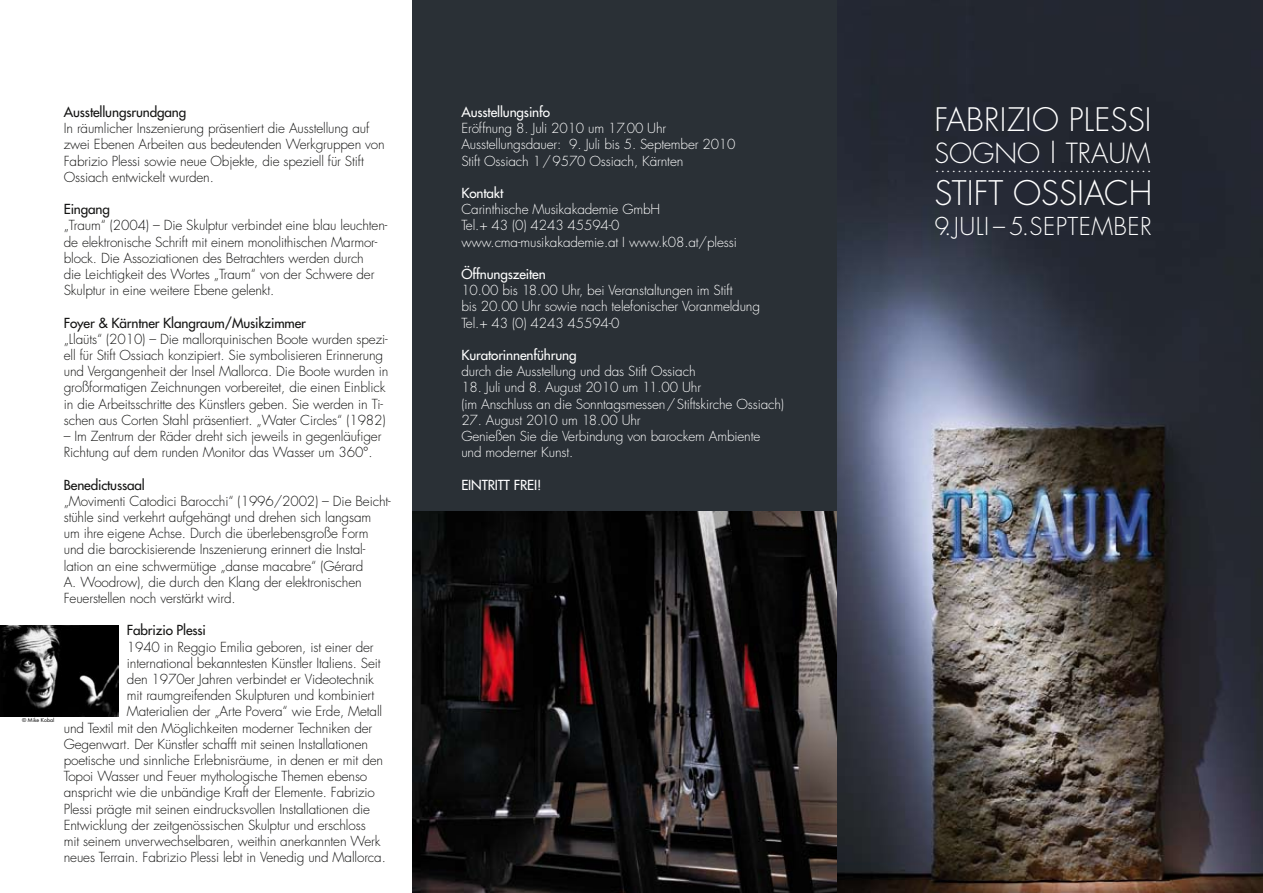
<style>
.page{position:relative;width:1263px;height:893px;background:#fff}
.page>*{position:absolute;margin:0;border:0;box-sizing:border-box;transform-origin:0 0}
.t1{font:300 33px "Futura";color:#fff}
.t2{font:300 31.5px "Futura";color:#fff}
.t3{font:300 27px "Futura";color:#fff}
.t4{font:300 24px "Futura";letter-spacing:.02em;color:#fff}
.t5{font:300 18px "Futura";color:#fff}
.t6{font:300 13.5px/16.2px "Futura";letter-spacing:-.01em;color:#141413}
.t7{font:300 13.5px/16.2px "Futura";letter-spacing:-.01em;color:#fff}
.t8{font:13.5px "Futura";letter-spacing:-.01em;color:#141413}
.t9{font:13.5px "Futura";letter-spacing:-.01em;color:#fff}
.t10{font:5.25px "Futura";color:#000}
</style>
<div class="page">
<img style="left:0;top:625px;width:118px;height:91px">
<img style="left:412px;top:510px;width:426px;height:383px">
<div style="left:412px;top:0;width:426px;height:510px;background:#2a3036"></div>
<img style="left:838px;top:0;width:425px;height:893px">
<p class="t10" style="left:22px;top:717px;width:34px">© Mike Kobal</p>
<p class="t8" style="left:64px;top:103px;width:124px">Ausstellungsrundgang</p>
<p class="t6" style="left:64px;top:120px;width:323px">I n räumlicher I nszenierung präsentiert die Ausstellung auf zwei Ebenen Arbeiten aus bedeutenden Werkgruppen von Fabrizio Plessi sowie neue Objekte, die speziell für Stift Ossiach entwickelt wurden.</p>
<p class="t8" style="left:64px;top:200px;width:48px">Eingang</p>
<p class="t6" style="left:64px;top:218px;width:325px">„Traum“ (2004) – Die Skulptur verbindet eine blau leuchten&shy;de elektronische Schrift mit einem monolithischen Marmor&shy;block. Die Assoziationen des Betrachters werden durch<br>die Leichtigkeit des Wortes „Traum“ von der Schwere der Skulptur in eine weitere Ebene gelenkt.</p>
<p class="t8" style="left:64px;top:314px;width:244px">Foyer &amp; Kärntner Klangraum/Musikzimmer</p>
<p class="t6" style="left:64px;top:331px;width:326px">„Llaüts“ (2010) – Die mallorquinischen Boote wurden spezi&shy;ell für Stift Ossiach konzipiert. Sie symbolisieren Erinnerung und Vergangenheit der I nsel Mallorca. Die Boote wurden in großformatigen Zeichnungen vorbereitet, die einen Einblick in die Arbeitsschritte des Künstlers geben. Sie werden in Ti&shy;schen aus Corten Stahl präsentiert. „Water Circles“ (1982)</p>
<p class="t6" style="left:64px;top:428px;width:319px">– I m Zentrum der Räder dreht sich jeweils in gegenläufiger<br>Richtung auf dem runden Monitor das Wasser um 360°.</p>
<p class="t8" style="left:64px;top:476px;width:83px">Benedictussaal</p>
<p class="t6" style="left:64px;top:493px;width:328px">„Movimenti Catodici Barocchi“ (1996/2002) – Die Beicht&shy;stühle sind verkehrt aufgehängt und drehen sich langsam<br>um ihre eigene Achse. Durch die überlebensgroße Form und die barockisierende I nszenierung erinnert die I nstal&shy;lation an eine schwermütige „danse macabre“ (Gérard<br>A. Woodrow), die durch den Klang der elektronischen Feuerstellen noch verstärkt wird.</p>
<p class="t8" style="left:127px;top:622px;width:81px">Fabrizio Plessi</p>
<p class="t6" style="left:127px;top:639px;width:248px">1940 in Reggio Emilia geboren, ist einer der</p>
<p class="t6" style="left:127px;top:655px;width:255px">international bekanntesten Künstler Italiens. Seit</p>
<p class="t6" style="left:127px;top:671px;width:249px">den 1970er Jahren verbindet er Videotechnik</p>
<p class="t6" style="left:127px;top:687px;width:249px">mit raumgreifenden Skulpturen und kombiniert</p>
<p class="t6" style="left:127px;top:704px;width:257px">Materialien der „Arte Povera“ wie Erde, Metall</p>
<p class="t6" style="left:64px;top:720px;width:310px">und Textil mit den Möglichkeiten moderner Techniken der</p>
<p class="t6" style="left:64px;top:736px;width:306px">Gegenwart. Der Künstler schafft mit seinen I nstallationen</p>
<p class="t6" style="left:64px;top:752px;width:321px">poetische und sinnliche Erlebnisräume, in denen er mit den</p>
<p class="t6" style="left:64px;top:768px;width:305px">Topoi Wasser und Feuer mythologische Themen ebenso</p>
<p class="t6" style="left:64px;top:785px;width:313px">anspricht wie die unbändige Kraft der Elemente. Fabrizio</p>
<p class="t6" style="left:64px;top:801px;width:308px">Plessi prägte mit seinen eindrucksvollen I nstallationen die</p>
<p class="t6" style="left:64px;top:817px;width:303px">Entwicklung der zeitgenössischen Skulptur und erschloss</p>
<p class="t6" style="left:64px;top:833px;width:318px">mit seinem unverwechselbaren, weithin anerkannten Werk</p>
<p class="t6" style="left:64px;top:849px;width:324px">neues Terrain. Fabrizio Plessi lebt in Venedig und Mallorca.</p>
<p class="t9" style="left:461px;top:103px;width:90px">Ausstellungsinfo</p>
<p class="t7" style="left:461px;top:120px;width:276px">Eröffnung 8. Juli 2010 um 17.00 Uhr<br>Ausstellungsdauer: 9. Juli bis 5. September 2010<br>Stift Ossiach 1/9570 Ossiach, Kärnten</p>
<p class="t9" style="left:461px;top:184px;width:43px">Kontakt</p>
<p class="t7" style="left:461px;top:201px;width:277px">Carinthische Musikakademie GmbH<br>Tel.+ 43 (0) 4243 45594-0 www.cma-musikakademie.at I www.k08.at/plessi</p>
<p class="t9" style="left:461px;top:265px;width:86px">Öffnungszeiten</p>
<p class="t7" style="left:461px;top:282px;width:300px">10.00 bis 18.00 Uhr, bei Veranstaltungen im Stift<br>bis 20.00 Uhr sowie nach telefonischer Voranmeldung<br>Tel.+ 43 (0) 4243 45594-0</p>
<p class="t9" style="left:461px;top:346px;width:117px">Kuratorinnenführung</p>
<p class="t7" style="left:461px;top:363px;width:236px">durch die Ausstellung und das Stift Ossiach</p>
<p class="t7" style="left:461px;top:380px;width:324px">18. Juli und 8. August 2010 um 11.00 Uhr<br>(im Anschluss an die Sonntagsmessen/ Stiftskirche Ossiach)</p>
<p class="t7" style="left:461px;top:412px;width:300px">27. August 2010 um 18.00 Uhr<br>Genießen Sie die Verbindung von barockem Ambiente und moderner Kunst.</p>
<p class="t9" style="left:461px;top:476px;width:82px">EINTRITT FREI!</p>
<h2 class="t2" style="left:934px;top:99px;width:219px">Fabrizio Plessi</h2>
<h3 class="t5" style="left:934px;top:154px;width:219px"><sup>S</sup>.......................................</h3>
<h3 class="t3" style="left:949px;top:136px;width:203px">ogno | traum</h3>
<h1 class="t1" style="left:934px;top:172px;width:219px">Stift ossiach</h1>
<h3 class="t4" style="left:934px;top:211px;width:219px">9.Juli– 5.september</h3>
</div>
